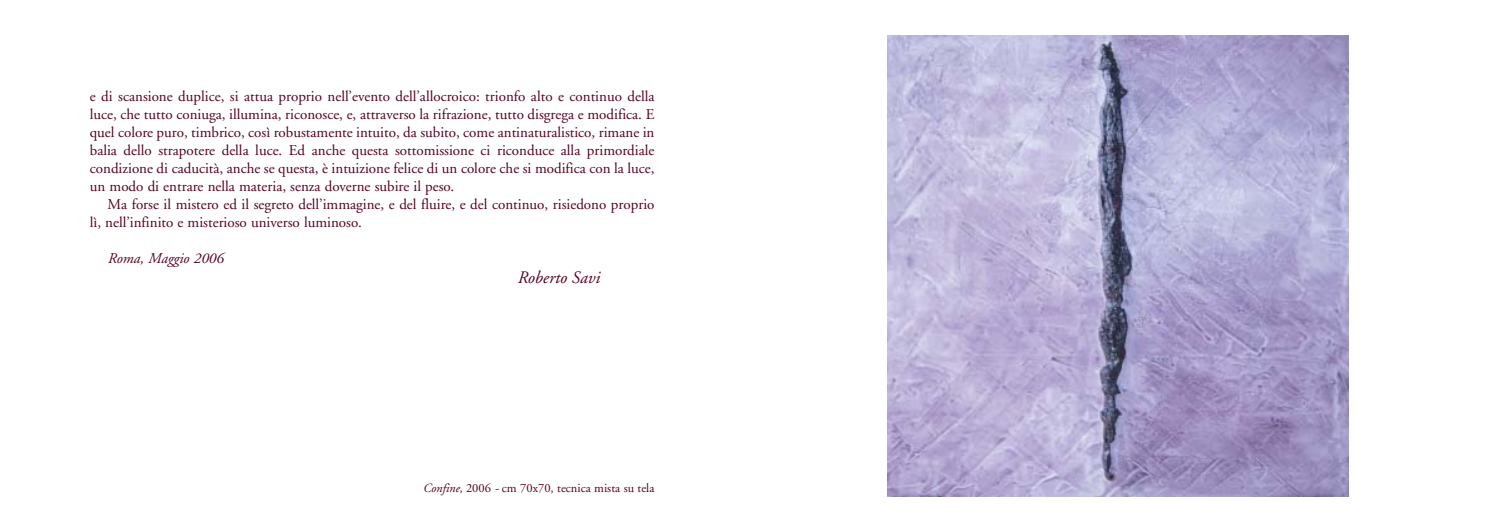
<style>
.page{position:relative;width:1488px;height:532px;background:#fff}
.page>*{position:absolute;margin:0;border:0;box-sizing:border-box;transform-origin:0 0}
.t1{font:italic 17.5px "Adobe Garamond";color:#560023}
.t2{font:15px/18px "Adobe Garamond";color:#560023;text-align:justify}
.t3{font:italic 15px "Adobe Garamond";color:#560023}
.t4{font:12.5px "Adobe Garamond";color:#560023}
.s1{font-style:italic}
</style>
<div class="page">
<img style="left:887px;top:35px;width:461px;height:461px">
<p class="t2" style="left:90px;top:88px;width:566px">e di scansione duplice, si attua proprio nell’evento dell’allocroico: trionfo alto e continuo della luce, che tutto coniuga, illumina, riconosce, e, attraverso la rifrazione, tutto disgrega e modifica. E quel colore puro, timbrico, così robustamente intuito, da subito, come antinaturalistico, rimane in balia dello strapotere della luce. Ed anche questa sottomissione ci riconduce alla primordiale condizione di caducità, anche se questa, è intuizione felice di un colore che si modifica con la luce, un modo di entrare nella materia, senza doverne subire il peso.</p>
<p class="t2" style="left:90px;top:196px;width:566px;text-indent:18px">Ma forse il mistero ed il segreto dell’immagine, e del fluire, e del continuo, risiedono proprio lì, nell’infinito e misterioso universo luminoso.</p>
<p class="t3" style="left:108px;top:252px;width:117px">Roma, Maggio 2006</p>
<p class="t1" style="left:517px;top:270px;width:84px">Roberto Savi</p>
<p class="t4" style="left:423px;top:482px;width:233px"><span class="s1">Confine,</span> 2006 <span class="s1">-</span> cm 70x70, tecnica mista su tela</p>
</div>
